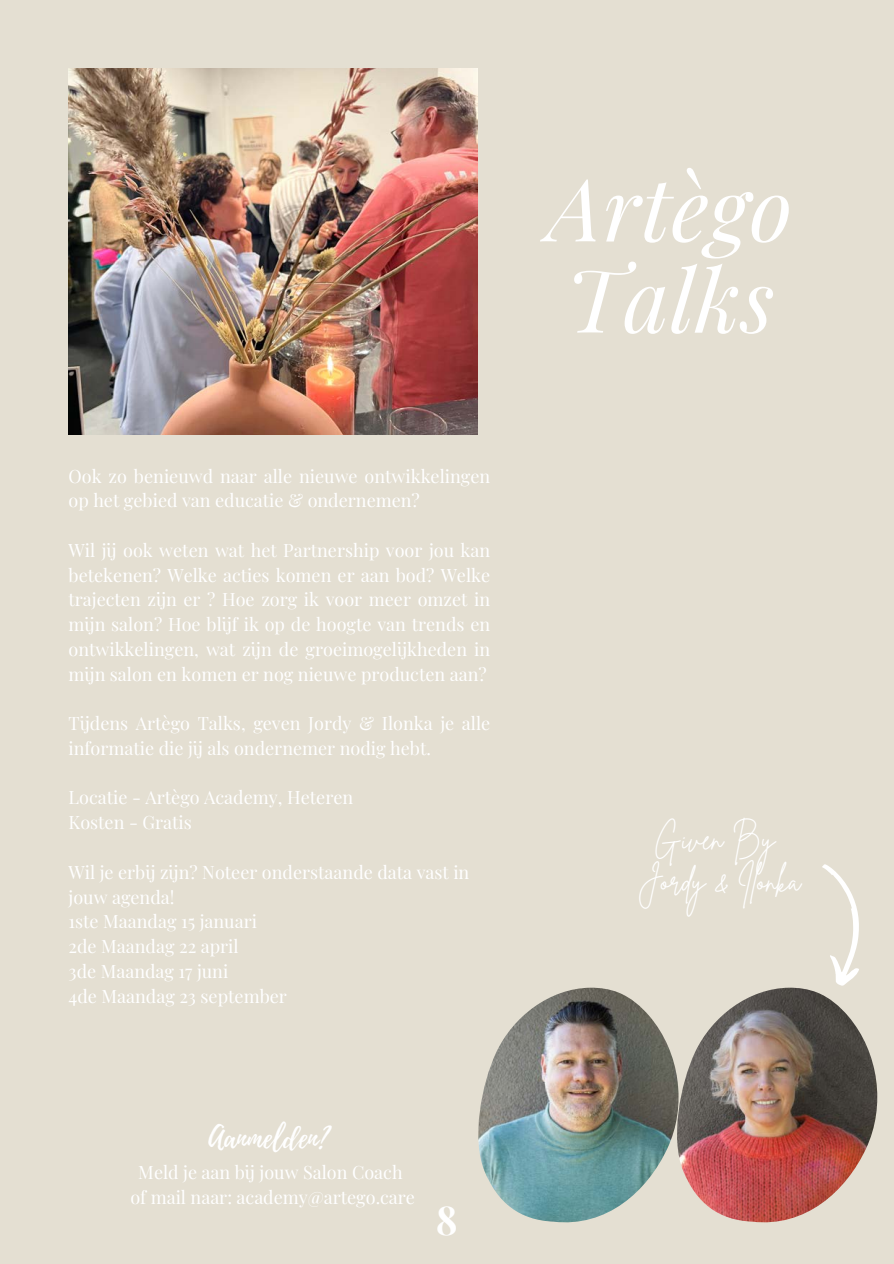
<style>
.page{position:relative;width:894px;height:1264px;background:#fff}
.page>*{position:absolute;margin:0;border:0;box-sizing:border-box;transform-origin:0 0}
.t1{font:italic 87px/91.2px "Playfair Display";letter-spacing:.01em;color:#fff}
.t2{font:700 39px "Playfair Display SC";color:#fff}
.t3{font:30px/41.7px "Brittany Signature";color:#fff;text-align:center}
.t4{font:30px "Playlist Script";color:#fff}
.t5{font:18px/24.8px "Playfair Display";color:#fff}
</style>
<div class="page">
<div style="left:0;top:0;width:893px;height:1263px;background:#e4dfd2"></div>
<img style="left:69px;top:68px;width:408px;height:366px">
<svg style="left:822px;top:864px;width:37px;height:122px"></svg>
<img style="left:678px;top:987px;width:199px;height:235px">
<img style="left:478px;top:987px;width:200px;height:235px">
<h1 class="t1" style="left:547px;top:160px;width:246px">Artègo<br>Talks</h1>
<p class="t5" style="left:69px;top:462px;width:423px">Ook zo benieuwd naar alle nieuwe ontwikkelingen op het gebied van educatie &amp; ondernemen?</p>
<p class="t5" style="left:69px;top:537px;width:423px;text-align:justify">Wil jij ook weten wat het Partnership voor jou kan betekenen? Welke acties komen er aan bod? Welke trajecten zijn er ? Hoe zorg ik voor meer omzet in mij n salon? Hoe blij f ik op de hoogte van trends en ontwikkelingen, wat zij n de groeimogelij kheden in mij n salon en komen er nog nieuwe producten aan?</p>
<p class="t5" style="left:69px;top:710px;width:423px">Tij dens Artègo Talks, geven Jordy &amp; Ilonka je alle informatie die jij als ondernemer nodig hebt.</p>
<p class="t5" style="left:69px;top:784px;width:286px">Locatie - Artègo Academy, Heteren<br>Kosten - Gratis</p>
<p class="t5" style="left:69px;top:858px;width:402px">Wil je erbij zij n? Noteer onderstaande data vast in jouw agenda!<br>1ste Maandag 15 januari<br>2de Maandag 22 april<br>3de Maandag 17 juni<br>4de Maandag 23 september</p>
<h3 class="t4" style="left:208px;top:1116px;width:122px">Aanmelden?</h3>
<p class="t5" style="left:130px;top:1158px;width:286px;text-align:center">Meld je aan bij jouw Salon Coach of mail naar: academy@artego.care</p>
<h2 class="t2" style="left:436px;top:1193px;width:23px">8</h2>
<h3 class="t3" style="left:637px;top:819px;width:164px">Given By<br>Jordy &amp; Ilonka</h3>
</div>
